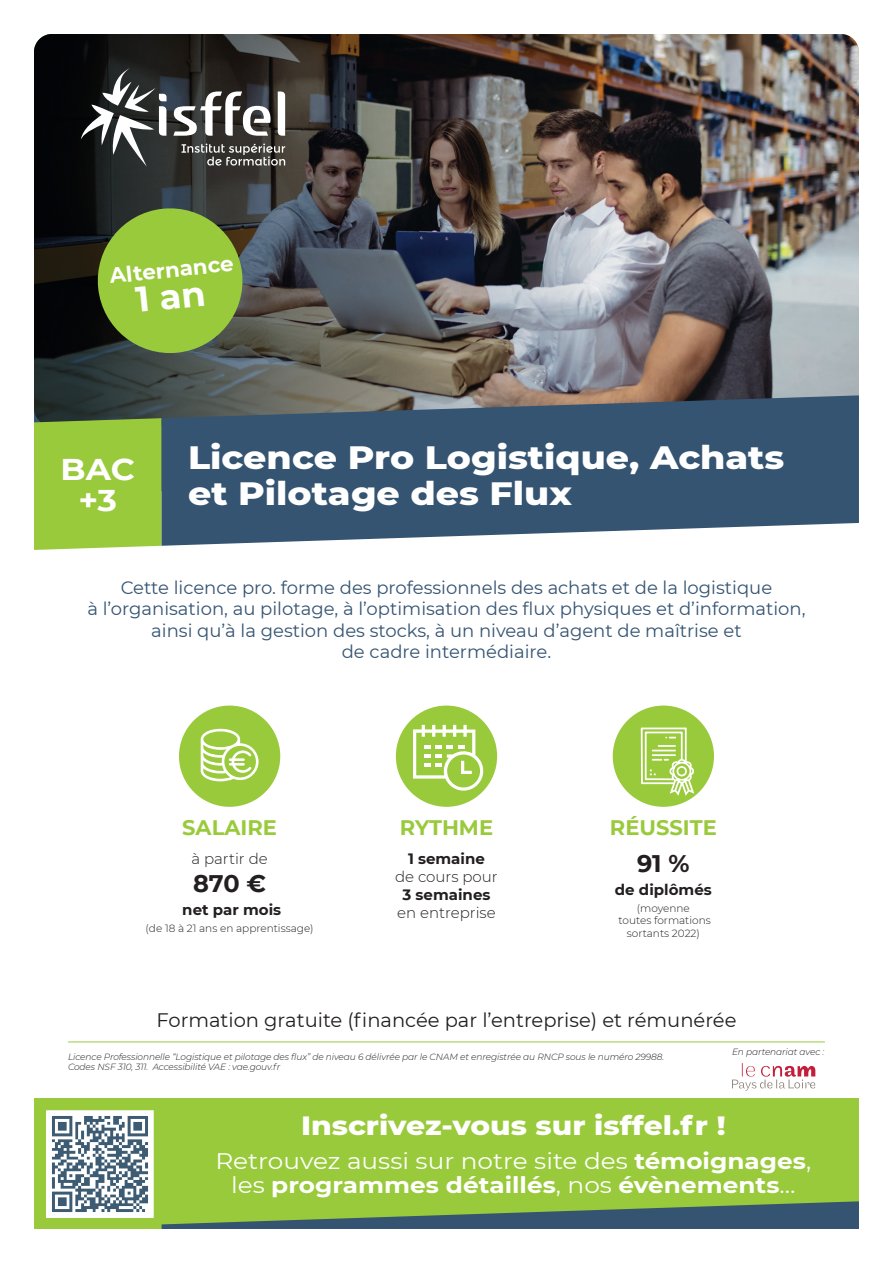
<style>
.page{position:relative;width:893px;height:1263px;background:#fff}
.page>*{position:absolute;margin:0;border:0;box-sizing:border-box;transform-origin:0 0}
.t1{font:800 33px/36px "Montserrat";color:#fff;scale:1.1 1}
.t2{font:700 30px/31.5px "Montserrat";color:#fff;text-align:center;scale:1.1 1}
.t3{font:800 27px "Montserrat";color:#fff;scale:1.1 1}
.t4{font:700 24px "Montserrat";color:#231f20}
.t5{font:700 22.5px/24px "Montserrat";color:#fff;text-align:center;scale:1.1 1}
.t6{font:700 21.45px "Montserrat";color:#fff}
.t7{font:700 21px "Montserrat";color:#99ca3b}
.t8{font:19.5px "Montserrat";color:#231f20}
.t9{font:18px/21.6px "Montserrat";color:#355472;text-align:center}
.t10{font:700 15px "Montserrat";color:#231f20}
.t11{font:300 15px "Montserrat";color:#231f20}
.t12{font:300 10.5px/12.6px "Montserrat";color:#231f20;text-align:center}
.t13{font:italic 300 9px/10.8px "Montserrat";letter-spacing:-.01em;color:#231f20}
.s1{font-weight:400}
</style>
<div class="page">
<div style="left:34px;top:1098px;width:825px;height:131px;background:#99ca3b"></div>
<svg style="left:46px;top:1201px;width:813px;height:28px"></svg>
<img style="left:47px;top:1111px;width:106px;height:106px">
<hr style="left:68px;top:1041px;width:757px;height:1px;background:#99ca3b">
<div style="left:613px;top:705px;width:101px;height:102px;background:#99ca3b;border-radius:50%"></div>
<svg style="left:641px;top:727px;width:53px;height:69px"></svg>
<div style="left:396px;top:705px;width:101px;height:102px;background:#99ca3b;border-radius:50%"></div>
<svg style="left:413px;top:725px;width:73px;height:68px"></svg>
<div style="left:179px;top:705px;width:101px;height:102px;background:#99ca3b;border-radius:50%"></div>
<svg style="left:201px;top:729px;width:58px;height:52px"></svg>
<img style="left:34px;top:34px;width:825px;height:361px">
<img style="left:34px;top:34px;width:557px;height:457px;border-radius:18px">
<div style="left:34px;top:418px;width:128px;height:132px;background:#99ca3b"></div>
<svg style="left:162px;top:395px;width:697px;height:151px;background:#49637c"></svg>
<svg style="left:173px;top:91px;width:98px;height:45px"></svg>
<svg style="left:278px;top:91px;width:7px;height:45px"></svg>
<svg style="left:182px;top:144px;width:103px;height:22px;background:#63615e"></svg>
<svg style="left:81px;top:68px;width:86px;height:99px"></svg>
<svg style="left:732px;top:1063px;width:83px;height:28px"></svg>
<svg style="left:94px;top:205px;width:152px;height:152px;background:#7b9e38"></svg>
<p class="t6" style="left:108px;top:260px;width:126px;rotate:-6deg">Alternance</p>
<h2 class="t2" style="left:61px;top:452px;width:69px">BAC +3</h2>
<h1 class="t1" style="left:188px;top:437px;width:543px">Licence Pro Logistique, Achats et Pilotage des Flux</h1>
<p class="t9" style="left:87px;top:576px;width:720px">Cette licence pro. forme des professionnels des achats et de la logistique<br>à l’organisation, au pilotage, à l’optimisation des flux physiques et d’information, ainsi qu’à la gestion des stocks, à un niveau d’agent de maîtrise et<br>de cadre intermédiaire.</p>
<p class="t7" style="left:182px;top:813px;width:96px">SALAIRE</p>
<p class="t7" style="left:400px;top:813px;width:95px">RYTHME</p>
<p class="t11" style="left:191px;top:848px;width:78px">à partir de</p>
<h3 class="t4" style="left:193px;top:866px;width:75px">870 €</h3>
<p class="t10" style="left:182px;top:899px;width:100px">net par mois</p>
<p class="t12" style="left:146px;top:921px;width:170px">(de 18 à 21 ans en apprentissage)</p>
<p class="t10" style="left:408px;top:847px;width:78px">1 semaine</p>
<p class="t11" style="left:395px;top:866px;width:104px">de cours pour</p>
<p class="t10" style="left:402px;top:883px;width:89px">3 semaines</p>
<p class="t11" style="left:397px;top:902px;width:100px">en entreprise</p>
<p class="t7" style="left:610px;top:813px;width:108px">RÉUSSITE</p>
<h3 class="t4" style="left:637px;top:846px;width:54px">91 %</h3>
<p class="t10" style="left:615px;top:879px;width:98px">de diplômés</p>
<p class="t12" style="left:619px;top:901px;width:94px">(moyenne<br>toutes formations sortants 2022)</p>
<p class="t8" style="left:156px;top:1006px;width:582px">Formation gratuite (financée par l’entreprise) et rémunérée</p>
<p class="t13" style="left:68px;top:1051px;width:598px">Licence Professionnelle “Logistique et pilotage des flux” de niveau 6 délivrée par le CNAM et enregistrée au RNCP sous le numéro 29988.<br>Codes NSF 310, 311. Accessibilité VAE : vae.gouv.fr</p>
<p class="t13" style="left:732px;top:1046px;width:94px">En partenariat avec :</p>
<h3 class="t3" style="left:301px;top:1105px;width:387px">Inscrivez-vous sur isffel.fr !</h3>
<p class="t5" style="left:215px;top:1148px;width:543px"><span class="s1">Retrouvez aussi sur notre site des</span> témoignages<span class="s1">, les</span> programmes détaillés<span class="s1">, nos</span> évènements<span class="s1">…</span></p>
</div>
